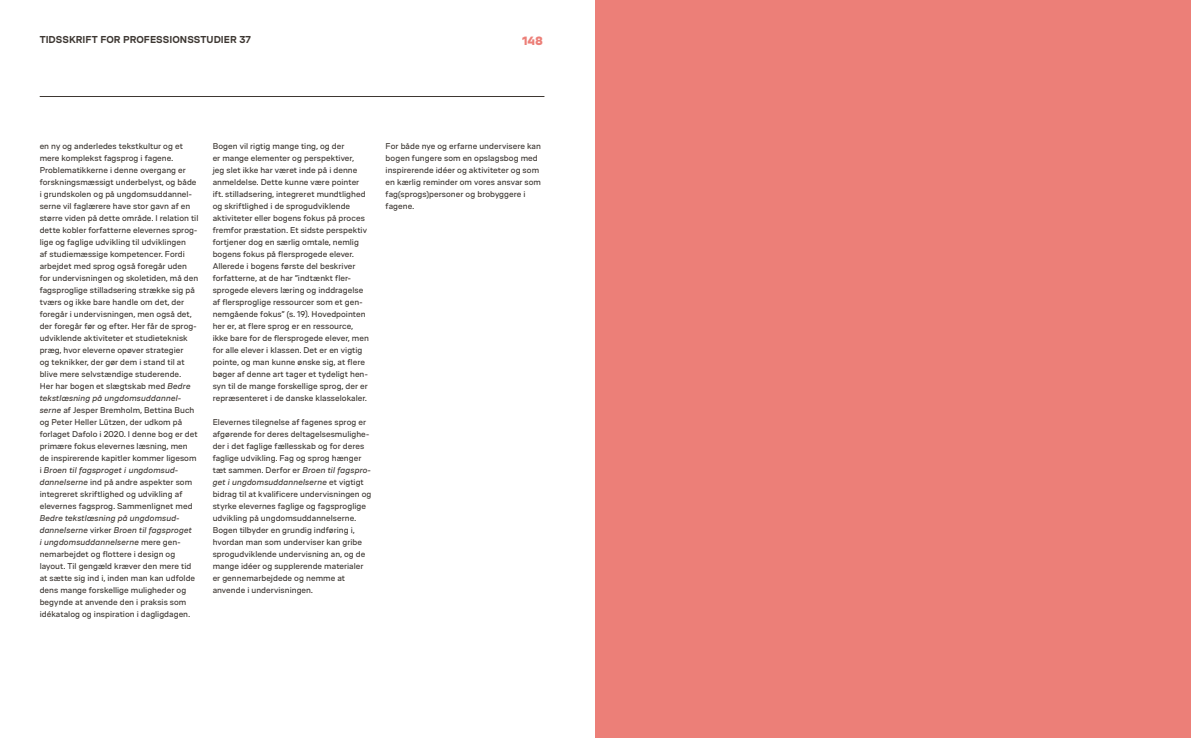
<style>
.page{position:relative;width:1191px;height:738px;background:#fff}
.page>*{position:absolute;margin:0;border:0;box-sizing:border-box;transform-origin:0 0}
.t1{font:900 12px "VIA Type";color:#ec7f78}
.t2{font:700 10px "VIA Type";letter-spacing:.005em;color:#3d3732}
.t3{font:8.4px/12px "VIA Type";letter-spacing:.005em;color:#3d3732}
.s1{font-style:italic}
</style>
<div class="page">
<div style="left:595px;top:0;width:596px;height:737px;background:#ec7f78"></div>
<hr style="left:40px;top:96px;width:504px;height:1px;background:#3d3732">
<p class="t2" style="left:40px;top:34px;width:213px">TIDSSKRIFT FOR PROFESSIONSSTUDIER 37</p>
<h1 class="t1" style="left:522px;top:34px;width:22px">148</h1>
<p class="t3" style="left:40px;top:140px;width:160px">en ny og anderledes tekstkultur og et mere komplekst fagsprog i fagene.<br>Problematikkerne i denne overgang er forskningsmæssigt underbelyst, og både i grundskolen og på ungdomsuddannel&shy;serne vil faglærere have stor gavn af en større viden på dette område. I relation til dette kobler forfatterne elevernes sprog&shy;lige og faglige udvikling til udviklingen<br>af studiemæssige kompetencer. Fordi arbejdet med sprog også foregår uden for undervisningen og skoletiden, må den fagsproglige stilladsering strække sig på tværs og ikke bare handle om det, der foregår i undervisningen, men også det, der foregår før og efter. Her får de sprog&shy;udviklende aktiviteter et studieteknisk præg, hvor eleverne opøver strategier<br>og teknikker, der gør dem i stand til at blive mere selvstændige studerende.<br>Her har bogen et slægtskab med <span class="s1">Bedre tekstlæsning på ungdomsuddannel&shy;serne</span> af Jesper Bremholm, Bettina Buch og Peter Heller Lützen, der udkom på forlaget Dafolo i 2020. I denne bog er det primære fokus elevernes læsning, men de inspirerende kapitler kommer ligesom i <span class="s1">Broen til fagsproget i ungdomsud&shy;dannelserne</span> ind på andre aspekter som integreret skriftlighed og udvikling af elevernes fagsprog. Sammenlignet med</p>
<p class="t3" style="left:40px;top:512px;width:157px"><span class="s1">Bedre tekstlæsning på ungdomsud&shy;dannelserne</span> virker <span class="s1">Broen til fagsproget i ungdomsuddannelserne</span> mere gen&shy;nemarbejdet og flottere i design og layout. Til gengæld kræver den mere tid at sætte sig ind i, inden man kan udfolde dens mange forskellige muligheder og begynde at anvende den i praksis som idékatalog og inspiration i dagligdagen.</p>
<p class="t3" style="left:213px;top:140px;width:158px">Bogen vil rigtig mange ting, og der<br>er mange elementer og perspektiver,<br>jeg slet ikke har været inde på i denne anmeldelse. Dette kunne være pointer ift. stilladsering, integreret mundtlighed og skriftlighed i de sprogudviklende aktiviteter eller bogens fokus på proces fremfor præstation. Et sidste perspektiv fortjener dog en særlig omtale, nemlig bogens fokus på flersprogede elever.<br>Allerede i bogens første del beskriver forfatterne, at de har ”indtænkt fler&shy;sprogede elevers læring og inddragelse af flersproglige ressourcer som et gen&shy;nemgående fokus” (s. 19). Hovedpointen her er, at flere sprog er en ressource, ikke bare for de flersprogede elever, men for alle elever i klassen. Det er en vigtig pointe, og man kunne ønske sig, at flere bøger af denne art tager et tydeligt hen&shy;syn til de mange forskellige sprog, der er repræsenteret i de danske klasselokaler.</p>
<p class="t3" style="left:213px;top:416px;width:160px">Elevernes tilegnelse af fagenes sprog er afgørende for deres deltagelsesmulighe&shy;der i det faglige fællesskab og for deres faglige udvikling. Fag og sprog hænger tæt sammen. Derfor er <span class="s1">Broen til fagspro&shy;get i ungdomsuddannelserne</span> et vigtigt bidrag til at kvalificere undervisningen og styrke elevernes faglige og fagsproglige udvikling på ungdomsuddannelserne.<br>Bogen tilbyder en grundig indføring i, hvordan man som underviser kan gribe sprogudviklende undervisning an, og de mange idéer og supplerende materialer er gennemarbejdede og nemme at anvende i undervisningen.</p>
<p class="t3" style="left:386px;top:140px;width:157px">For både nye og erfarne undervisere kan bogen fungere som en opslagsbog med inspirerende idéer og aktiviteter og som en kærlig reminder om vores ansvar som fag(sprogs)personer og brobyggere i fagene.</p>
</div>
